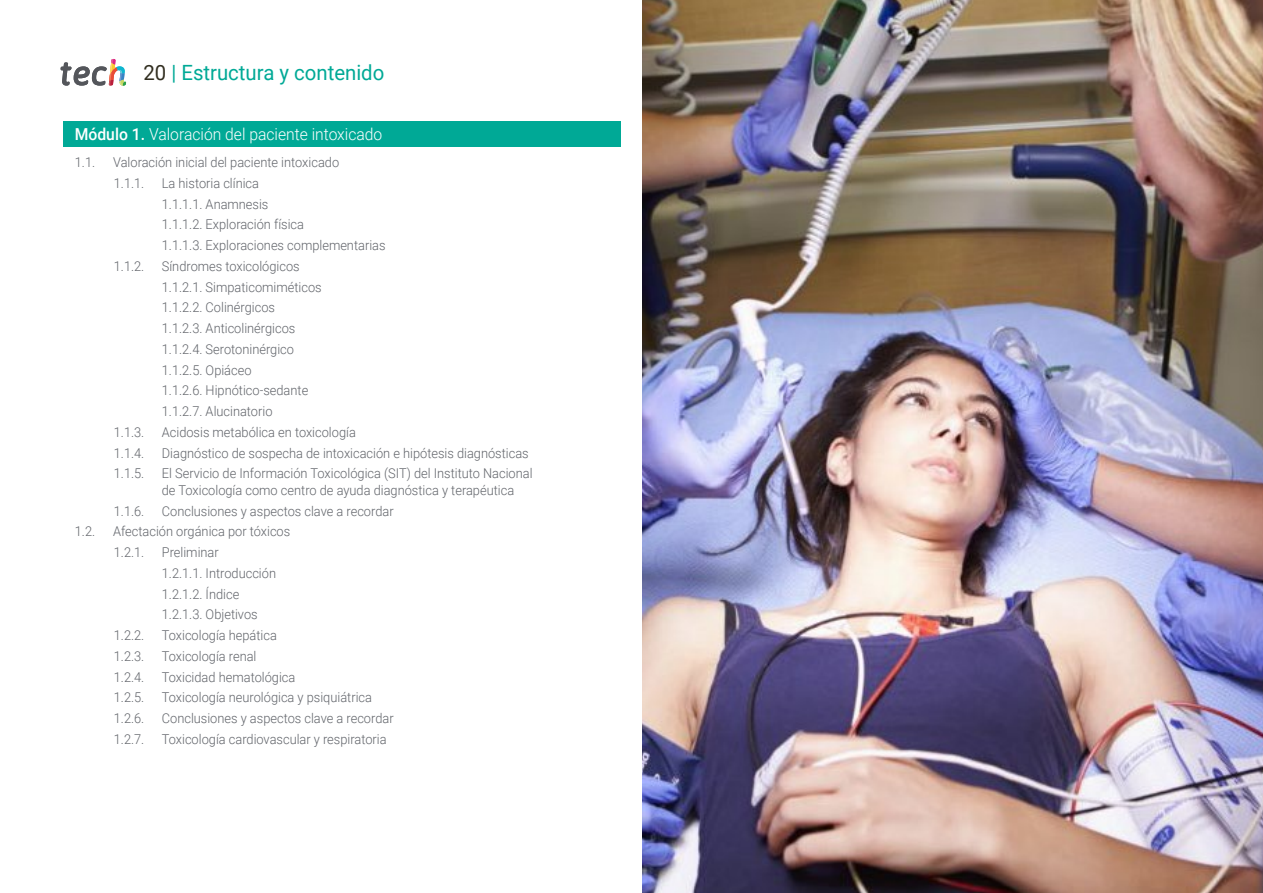
<style>
.page{position:relative;width:1263px;height:893px;background:#fff}
.page>*{position:absolute;margin:0;border:0;box-sizing:border-box;transform-origin:0 0}
.t1{font:21px "Roboto";color:#00a996}
.t2{font:300 16.5px "Roboto";color:#fff;scale:.95 1}
.t3{font:300 13.5px/20.7px "Roboto";color:#61646a;scale:.95 1}
.s1{color:#312e20}
.s2{font-weight:500}
</style>
<div class="page">
<img style="left:642px;top:0;width:621px;height:893px">
<div style="left:64px;top:121px;width:557px;height:25px;background:#00a996"></div>
<svg style="left:61px;top:59px;width:65px;height:27px"></svg>
<h1 class="t1" style="left:144px;top:57px;width:242px"><span class="s1">20</span> | Estructura y contenido</h1>
<p class="t2" style="left:75px;top:123px;width:325px"><span class="s2">Módulo 1.</span> Valoración del paciente intoxicado</p>
<p class="t3" style="left:75px;top:151px;width:23px">1.1.</p>
<p class="t3" style="left:113px;top:151px;width:239px">Valoración inicial del paciente intoxicado<br>1.1.1.</p>
<p class="t3" style="left:162px;top:172px;width:237px">La historia clínica<br>1.1.1.1. Anamnesis<br>1.1.1.2. Exploración física<br>1.1.1.3. Exploraciones complementarias</p>
<p class="t3" style="left:114px;top:255px;width:34px">1.1.2.</p>
<p class="t3" style="left:162px;top:255px;width:170px">Síndromes toxicológicos<br>1.1.2.1. Simpaticomiméticos<br>1.1.2.2. Colinérgicos<br>1.1.2.3. Anticolinérgicos<br>1.1.2.4. Serotoninérgico<br>1.1.2.5. Opiáceo<br>1.1.2.6. Hipnótico-sedante<br>1.1.2.7. Alucinatorio</p>
<p class="t3" style="left:114px;top:421px;width:34px">1.1.3.</p>
<p class="t3" style="left:162px;top:421px;width:206px">Acidosis metabólica en toxicología</p>
<p class="t3" style="left:114px;top:442px;width:34px">1.1.4.</p>
<p class="t3" style="left:162px;top:442px;width:388px">Diagnóstico de sospecha de intoxicación e hipótesis diagnósticas</p>
<p class="t3" style="left:114px;top:463px;width:34px">1.1.5.</p>
<p class="t3" style="left:162px;top:465px;width:392px;line-height:16.5px">El Servicio de Información Toxicológica (SIT) del Instituto Nacional de Toxicología como centro de ayuda diagnóstica y terapéutica</p>
<p class="t3" style="left:114px;top:500px;width:34px">1.1.6.</p>
<p class="t3" style="left:162px;top:500px;width:245px">Conclusiones y aspectos clave a recordar</p>
<p class="t3" style="left:75px;top:521px;width:23px">1.2.</p>
<p class="t3" style="left:113px;top:521px;width:188px">Afectación orgánica por tóxicos<br>1.2.1.</p>
<p class="t3" style="left:162px;top:541px;width:122px">Preliminar<br>1.2.1.1. Introducción<br>1.2.1.2. Índice<br>1.2.1.3. Objetivos</p>
<p class="t3" style="left:114px;top:624px;width:34px">1.2.2.</p>
<p class="t3" style="left:162px;top:624px;width:123px">Toxicología hepática</p>
<p class="t3" style="left:114px;top:645px;width:34px">1.2.3.</p>
<p class="t3" style="left:162px;top:645px;width:101px">Toxicología renal</p>
<p class="t3" style="left:114px;top:666px;width:34px">1.2.4.</p>
<p class="t3" style="left:162px;top:666px;width:142px">Toxicidad hematológica</p>
<p class="t3" style="left:114px;top:687px;width:34px">1.2.5.</p>
<p class="t3" style="left:162px;top:687px;width:223px">Toxicología neurológica y psiquiátrica</p>
<p class="t3" style="left:114px;top:707px;width:34px">1.2.6.</p>
<p class="t3" style="left:162px;top:707px;width:245px">Conclusiones y aspectos clave a recordar</p>
<p class="t3" style="left:114px;top:728px;width:34px">1.2.7.</p>
<p class="t3" style="left:162px;top:728px;width:238px">Toxicología cardiovascular y respiratoria</p>
</div>
